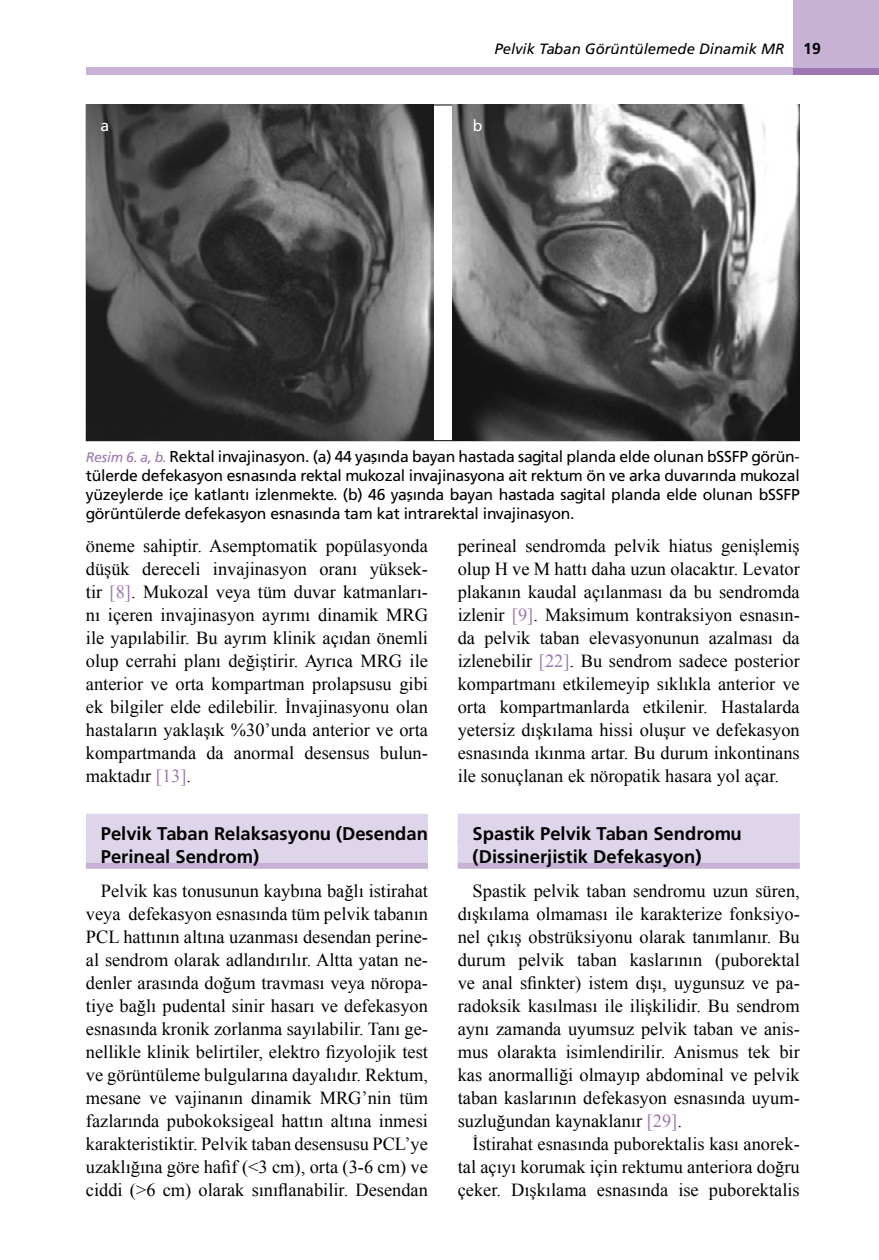
<style>
.page{position:relative;width:879px;height:1260px;background:#fff}
.page>*{position:absolute;margin:0;border:0;box-sizing:border-box;transform-origin:0 0}
.t1{font:18.38px/22.9px "Times New Roman";color:#000;text-align:justify}
.t2{font:18.38px/22.9px "Frutiger Bold Tr";color:#000}
.t3{font:15.75px/19.2px "Frutiger Normal Tr";letter-spacing:-.015em;color:#000;text-align:justify}
.t4{font:15.75px "Frutiger Normal Tr";color:#fff}
.t5{font:14.88px "Frutiger Italic Tr";color:#000}
.s1{font-family:"Frutiger Bold Tr";font-size:15.75px}
.s2{font-family:"Frutiger Italic Tr";font-size:14px;color:#9e76b4}
.s3{color:#9e76b4}
</style>
<div class="page">
<div style="left:86px;top:814px;width:341px;height:29px;background:#dfd5ea"></div>
<div style="left:86px;top:837px;width:341px;height:29px;background:#dfd5ea"></div>
<div style="left:86px;top:863px;width:341px;height:6px;background:#c7b2d6"></div>
<div style="left:457px;top:814px;width:342px;height:29px;background:#dfd5ea"></div>
<div style="left:457px;top:837px;width:342px;height:29px;background:#dfd5ea"></div>
<div style="left:457px;top:863px;width:342px;height:6px;background:#c7b2d6"></div>
<div style="left:792px;top:68px;width:86px;height:7px;background:#9e76b4"></div>
<div style="left:86px;top:68px;width:706px;height:7px;background:#c7b2d6"></div>
<div style="left:792px;top:0;width:86px;height:68px;background:#c7b2d6"></div>
<img style="left:86px;top:105px;width:347px;height:336px">
<img style="left:452px;top:105px;width:347px;height:336px">
<p class="t5" style="left:494px;top:40px;width:328px">Pelvik Taban Görüntülemede Dinamik MR <span class="s1">19</span></p>
<p class="t4" style="left:100px;top:116px;width:10px">a</p>
<p class="t4" style="left:472px;top:116px;width:11px">b</p>
<p class="t3" style="left:86px;top:447px;width:715px"><span class="s2">Resim 6. a, b.</span> Rektal invajinasyon. (a) 44 yaşında bayan hastada sagital planda elde olunan bSSFP görün&shy;tülerde defekasyon esnasında rektal mukozal invajinasyona ait rektum ön ve arka duvarında mukozal yüzeylerde içe katlantı izlenmekte. (b) 46 yaşında bayan hastada sagital planda elde olunan bSSFP görüntülerde defekasyon esnasında tam kat intrarektal invajinasyon.</p>
<p class="t1" style="left:86px;top:534px;width:343px">öneme sahiptir. Asemptomatik popülasyonda düşük dereceli invajinasyon oranı yüksek&shy;tir <span class="s3">[8]</span>. Mukozal veya tüm duvar katmanları&shy;nı içeren invajinasyon ayrımı dinamik MRG ile yapılabilir. Bu ayrım klinik açıdan önemli olup cerrahi planı değiştirir. Ayrıca MRG ile anterior ve orta kompartman prolapsusu gibi ek bilgiler elde edilebilir. İnvajinasyonu olan hastaların yaklaşık %30’unda anterior ve orta kompartmanda da anormal desensus bulun&shy;maktadır <span class="s3">[13]</span>.</p>
<p class="t2" style="left:101px;top:822px;width:328px">Pelvik Taban Relaksasyonu (Desendan<br>Perineal Sendrom)</p>
<p class="t1" style="left:86px;top:879px;width:343px;text-indent:15px">Pelvik kas tonusunun kaybına bağlı istirahat veya defekasyon esnasında tüm pelvik tabanın PCL hattının altına uzanması desendan perine&shy;al sendrom olarak adlandırılır. Altta yatan ne&shy;denler arasında doğum travması veya nöropa&shy;tiye bağlı pudental sinir hasarı ve defekasyon esnasında kronik zorlanma sayılabilir. Tanı ge&shy;nellikle klinik belirtiler, elektro fizyolojik test ve görüntüleme bulgularına dayalıdır. Rektum, mesane ve vajinanın dinamik MRG’nin tüm fazlarında pubokoksigeal hattın altına inmesi karakteristiktir. Pelvik taban desensusu PCL’ye uzaklığına göre hafif (&lt;3 cm), orta (3-6 cm) ve ciddi (&gt;6 cm) olarak sınıflanabilir. Desendan</p>
<p class="t1" style="left:457px;top:534px;width:343px">perineal sendromda pelvik hiatus genişlemiş olup H ve M hattı daha uzun olacaktır. Levator plakanın kaudal açılanması da bu sendromda izlenir <span class="s3">[9]</span>. Maksimum kontraksiyon esnasın&shy;da pelvik taban elevasyonunun azalması da izlenebilir <span class="s3">[22]</span>. Bu sendrom sadece posterior kompartmanı etkilemeyip sıklıkla anterior ve orta kompartmanlarda etkilenir. Hastalarda yetersiz dışkılama hissi oluşur ve defekasyon esnasında ıkınma artar. Bu durum inkontinans ile sonuçlanan ek nöropatik hasara yol açar.</p>
<p class="t2" style="left:472px;top:822px;width:270px">Spastik Pelvik Taban Sendromu (Dissinerjistik Defekasyon)</p>
<p class="t1" style="left:457px;top:879px;width:343px;text-indent:15px">Spastik pelvik taban sendromu uzun süren, dışkılama olmaması ile karakterize fonksiyo&shy;nel çıkış obstrüksiyonu olarak tanımlanır. Bu durum pelvik taban kaslarının (puborektal ve anal sfinkter) istem dışı, uygunsuz ve pa&shy;radoksik kasılması ile ilişkilidir. Bu sendrom aynı zamanda uyumsuz pelvik taban ve anis&shy;mus olarakta isimlendirilir. Anismus tek bir kas anormalliği olmayıp abdominal ve pelvik taban kaslarının defekasyon esnasında uyum&shy;suzluğundan kaynaklanır <span class="s3">[29]</span>.</p>
<p class="t1" style="left:457px;top:1132px;width:343px;text-indent:15px">İstirahat esnasında puborektalis kası anorek&shy;tal açıyı korumak için rektumu anteriora doğru çeker. Dışkılama esnasında ise puborektalis</p>
</div>
